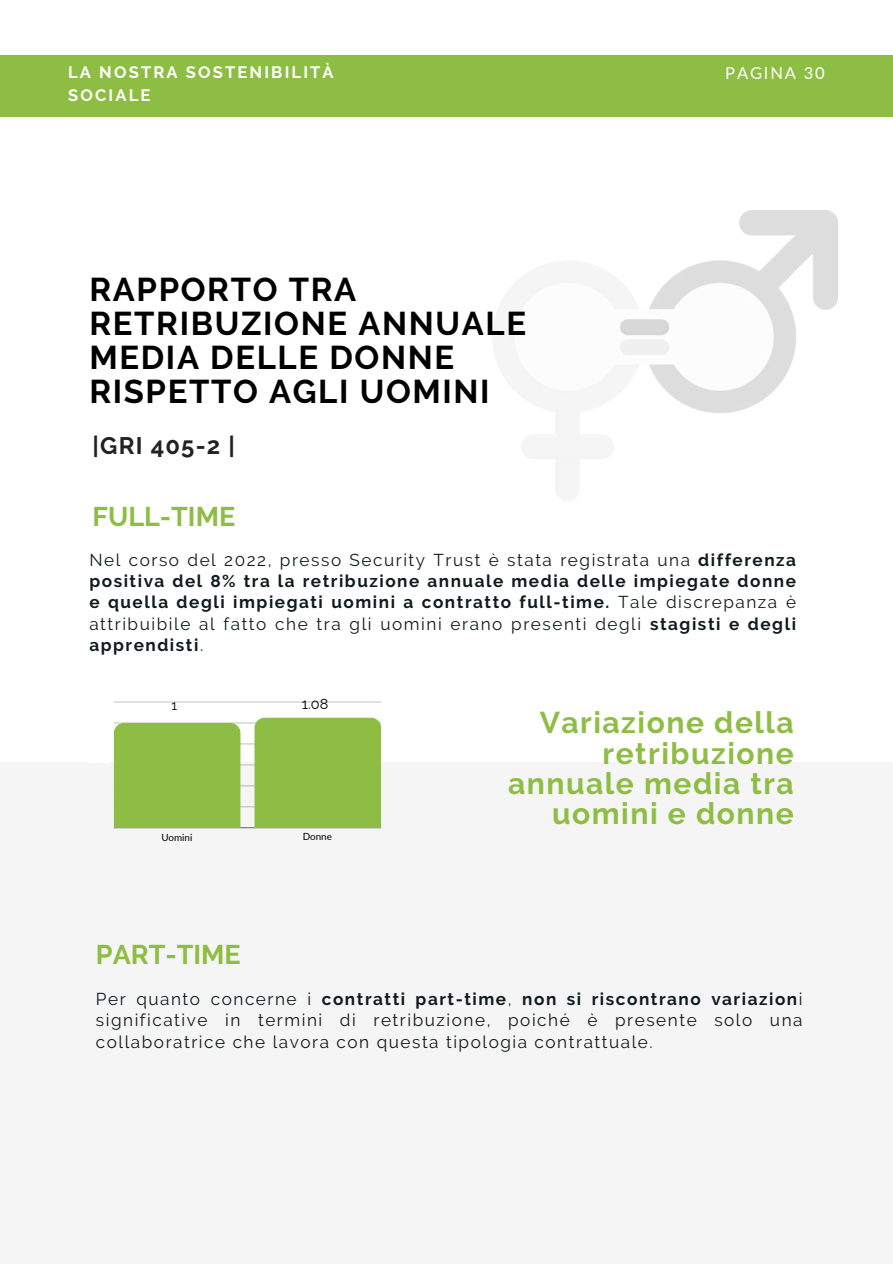
<style>
.page{position:relative;width:893px;height:1264px;background:#fff}
.page>*{position:absolute;margin:0;border:0;box-sizing:border-box;transform-origin:0 0}
.t1{font:700 32.85px/33.8px "Raleway";letter-spacing:.05em;color:#000}
.t2{font:700 30px/30.3px "Raleway";letter-spacing:.05em;color:#8ebd44;text-align:right}
.t3{font:700 27px "Raleway";color:#8ebd44}
.t4{font:700 23.85px "Raleway";letter-spacing:.05em;color:#222}
.t5{font:700 17.1px/21.3px "Raleway";letter-spacing:.09em;color:#111b1e;text-align:justify}
.t6{font:17.1px/21.3px "Raleway";letter-spacing:.09em;color:#111b1e;text-align:justify}
.t7{font:700 16.5px/22.5px "Raleway";letter-spacing:.13em;color:#fff}
.t8{font:16.5px "Lato";letter-spacing:.11em;color:#fff}
.t9{font:14.55px "Raleway";color:#000}
.t10{font:13.35px "Raleway";color:#000}
.t11{font:9.9px "Lato";color:#000}
.s1{font-weight:400}
.s2{font-weight:700}
</style>
<div class="page">
<div style="left:0;top:55px;width:892px;height:61px;background:#8ebd44"></div>
<div style="left:0;top:762px;width:892px;height:501px;background:#f5f5f5"></div>
<img style="left:493px;top:211px;width:344px;height:289px">
<hr style="left:114px;top:806px;width:267px;height:1px;background:#000">
<hr style="left:114px;top:785px;width:267px;height:1px;background:#000">
<hr style="left:114px;top:764px;width:267px;height:1px;background:#000">
<hr style="left:114px;top:743px;width:267px;height:1px;background:#000">
<hr style="left:114px;top:722px;width:267px;height:1px;background:#000">
<hr style="left:114px;top:701px;width:267px;height:1px;background:#000">
<hr style="left:114px;top:827px;width:267px;height:1px;background:#000">
<div style="left:114px;top:723px;width:126px;height:104px;background:#8ebd44"></div>
<div style="left:254px;top:717px;width:127px;height:110px;background:#8ebd44"></div>
<p class="t7" style="left:68px;top:61px;width:267px">LA NOSTRA SOSTENIBILITÀ<br>SOCIALE</p>
<p class="t8" style="left:725px;top:63px;width:101px">PAGINA 30</p>
<h1 class="t1" style="left:89px;top:273px;width:438px">RAPPORTO TRA<br>RETRIBUZIONE ANNUALE<br>MEDIA DELLE DONNE<br>RISPETTO AGLI UOMINI</h1>
<h3 class="t4" style="left:93px;top:431px;width:144px">|GRI 405-2 |</h3>
<h3 class="t3" style="left:93px;top:500px;width:144px">FULL-TIME</h3>
<p class="t5" style="left:89px;top:549px;width:708px"><span class="s1">Nel corso del 2022, presso Security Trust è stata registrata una</span> differenza positiva del 8% tra la retribuzione annuale media delle impiegate donne e quella degli impiegati uomini a contratto full-time. <span class="s1">Tale discrepanza è attribuibile al fatto che tra gli uomini erano presenti degli</span> stagisti e degli apprendisti<span class="s1">.</span></p>
<p class="t10" style="left:171px;top:698px;width:7px">1</p>
<p class="t9" style="left:302px;top:695px;width:28px">1.08</p>
<p class="t11" style="left:161px;top:830px;width:32px">Uomini</p>
<p class="t11" style="left:303px;top:830px;width:31px">Donne</p>
<h2 class="t2" style="left:508px;top:707px;width:287px">Variazione della retribuzione annuale media tra uomini e donne</h2>
<h3 class="t3" style="left:96px;top:938px;width:146px">PART-TIME</h3>
<p class="t6" style="left:96px;top:988px;width:708px">Per quanto concerne i <span class="s2">contratti part-time</span>, <span class="s2">non si riscontrano variazion</span>i significative in termini di retribuzione, poiché è presente solo una collaboratrice che lavora con questa tipologia contrattuale.</p>
</div>
